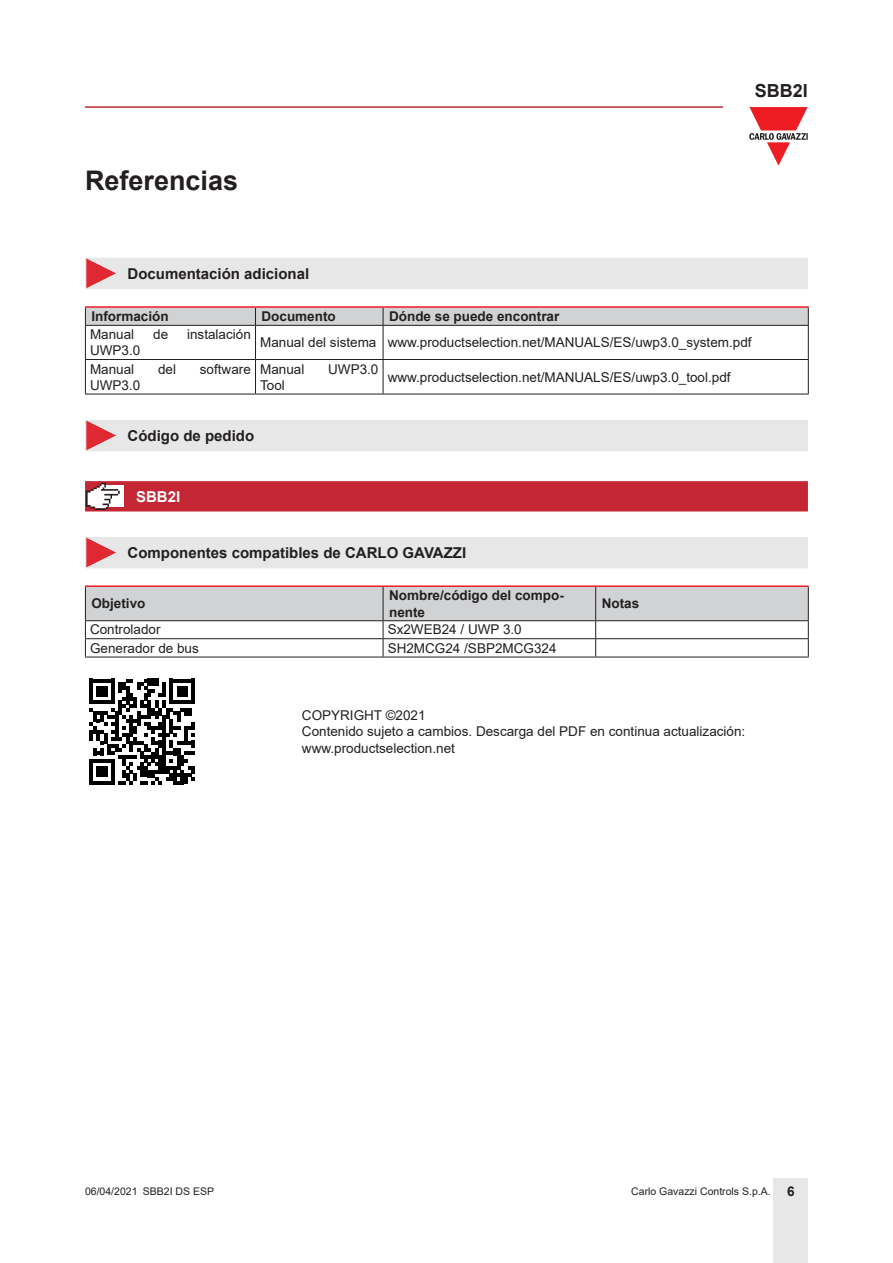
<style>
.page{position:relative;width:893px;height:1263px;background:#fff}
.page>*{position:absolute;margin:0;border:0;box-sizing:border-box;transform-origin:0 0}
.Titolo01{font:700 27px "Arial";color:#231f20}
.t1{font:700 18px "Arial";color:#231f20}
.Titolo03{font:700 15px "Arial";color:#231f20}
.Titolo04{font:700 15px "Arial";color:#fff}
.TestoTabellaSx{font:13.5px "Arial";color:#231f20}
.TitoloTabellaSx{font:700 13.5px/16.2px "Arial";color:#231f20}
.t2{font:10.5px "Arial";color:#231f20}
.s1{font-weight:700;font-size:13.5px}
</style>
<div class="page">
<hr style="left:85px;top:106px;width:638px;height:2px;background:#c42633">
<div style="left:774px;top:1178px;width:34px;height:85px;background:#e7e7e8"></div>
<svg style="left:749px;top:107px;width:59px;height:59px"></svg>
<div style="left:85px;top:258px;width:723px;height:31px;background:#e7e7e8"></div>
<hr style="left:85px;top:306px;width:170px;height:2px;background:#ee1d23">
<hr style="left:255px;top:306px;width:128px;height:2px;background:#ee1d23">
<hr style="left:383px;top:306px;width:426px;height:2px;background:#ee1d23">
<svg style="left:85px;top:307px;width:724px;height:18px;background:#cfc7ca"></svg>
<hr style="left:85px;top:325px;width:170px;height:1px;background:#231f20">
<hr style="left:85px;top:326px;width:1px;height:33px;background:#231f20">
<hr style="left:255px;top:325px;width:128px;height:1px;background:#231f20">
<hr style="left:255px;top:326px;width:1px;height:33px;background:#231f20">
<hr style="left:383px;top:325px;width:426px;height:1px;background:#231f20">
<hr style="left:383px;top:326px;width:1px;height:33px;background:#231f20">
<hr style="left:808px;top:326px;width:1px;height:33px;background:#231f20">
<hr style="left:85px;top:359px;width:170px;height:1px;background:#231f20">
<hr style="left:85px;top:360px;width:1px;height:34px;background:#231f20">
<hr style="left:255px;top:359px;width:128px;height:1px;background:#231f20">
<hr style="left:255px;top:360px;width:1px;height:34px;background:#231f20">
<hr style="left:383px;top:359px;width:426px;height:1px;background:#231f20">
<hr style="left:383px;top:360px;width:1px;height:34px;background:#231f20">
<hr style="left:808px;top:360px;width:1px;height:34px;background:#231f20">
<hr style="left:85px;top:394px;width:170px;height:1px;background:#231f20">
<hr style="left:255px;top:394px;width:128px;height:1px;background:#231f20">
<hr style="left:383px;top:394px;width:426px;height:1px;background:#231f20">
<div style="left:85px;top:420px;width:723px;height:31px;background:#e7e7e8"></div>
<svg style="left:85px;top:481px;width:723px;height:30px;background:#c42d39"></svg>
<div style="left:85px;top:537px;width:723px;height:31px;background:#e7e7e8"></div>
<hr style="left:85px;top:585px;width:298px;height:2px;background:#ee1d23">
<hr style="left:383px;top:585px;width:213px;height:2px;background:#ee1d23">
<hr style="left:596px;top:585px;width:213px;height:2px;background:#ee1d23">
<svg style="left:85px;top:586px;width:724px;height:71px"></svg>
<hr style="left:85px;top:657px;width:298px;height:1px;background:#231f20">
<hr style="left:383px;top:657px;width:213px;height:1px;background:#231f20">
<hr style="left:596px;top:657px;width:213px;height:1px;background:#231f20">
<svg style="left:89px;top:679px;width:106px;height:105px"></svg>
<p class="Titolo01" style="left:85px;top:161px;width:155px">Referencias</p>
<h2 class="t1" style="left:755px;top:78px;width:55px">SBB2I</h2>
<p class="Titolo03" style="left:128px;top:263px;width:183px">Documentación adicional</p>
<p class="TitoloTabellaSx" style="left:91px;top:308px;width:79px">Información</p>
<p class="TitoloTabellaSx" style="left:261px;top:308px;width:76px">Documento</p>
<p class="TitoloTabellaSx" style="left:389px;top:308px;width:172px">Dónde se puede encontrar</p>
<p class="TestoTabellaSx" style="left:90px;top:325px;width:46px">Manual</p>
<p class="TestoTabellaSx" style="left:153px;top:325px;width:17px">de</p>
<p class="TestoTabellaSx" style="left:187px;top:325px;width:65px">instalación</p>
<p class="TestoTabellaSx" style="left:90px;top:341px;width:52px">UWP3.0</p>
<p class="TestoTabellaSx" style="left:260px;top:333px;width:118px">Manual del sistema</p>
<p class="TestoTabellaSx" style="left:388px;top:333px;width:365px">www.productselection.net/MANUALS/ES/uwp3.0_system.pdf</p>
<p class="TestoTabellaSx" style="left:90px;top:359px;width:46px">Manual</p>
<p class="TestoTabellaSx" style="left:158px;top:359px;width:20px">del</p>
<p class="TestoTabellaSx" style="left:200px;top:359px;width:53px">software</p>
<p class="TestoTabellaSx" style="left:90px;top:376px;width:52px">UWP3.0</p>
<p class="TestoTabellaSx" style="left:260px;top:359px;width:46px">Manual</p>
<p class="TestoTabellaSx" style="left:328px;top:359px;width:52px">UWP3.0</p>
<p class="TestoTabellaSx" style="left:260px;top:376px;width:26px">Tool</p>
<p class="TestoTabellaSx" style="left:388px;top:368px;width:344px">www.productselection.net/MANUALS/ES/uwp3.0_tool.pdf</p>
<p class="Titolo03" style="left:128px;top:425px;width:128px">Código de pedido</p>
<p class="Titolo04" style="left:136px;top:486px;width:46px">SBB2I</p>
<p class="Titolo03" style="left:128px;top:542px;width:340px">Componentes compatibles de CARLO GAVAZZI</p>
<p class="TitoloTabellaSx" style="left:91px;top:596px;width:56px">Objetivo</p>
<p class="TitoloTabellaSx" style="left:389px;top:588px;width:176px">Nombre/código del compo&shy;nente</p>
<p class="TitoloTabellaSx" style="left:602px;top:596px;width:39px">Notas</p>
<p class="TestoTabellaSx" style="left:90px;top:620px;width:72px">Controlador</p>
<p class="TestoTabellaSx" style="left:388px;top:620px;width:136px">Sx2WEB24 / UWP 3.0</p>
<p class="TestoTabellaSx" style="left:90px;top:639px;width:110px">Generador de bus</p>
<p class="TestoTabellaSx" style="left:388px;top:639px;width:170px">SH2MCG24 /SBP2MCG324</p>
<p class="TestoTabellaSx" style="left:302px;top:706px;width:125px">COPYRIGHT ©2021</p>
<p class="TestoTabellaSx" style="left:302px;top:722px;width:445px">Contenido sujeto a cambios. Descarga del PDF en continua actualización:</p>
<p class="TestoTabellaSx" style="left:302px;top:739px;width:155px">www.productselection.net</p>
<p class="t2" style="left:85px;top:1183px;width:131px">06/04/2021 SBB2I DS ESP</p>
<p class="t2" style="left:631px;top:1183px;width:165px">Carlo Gavazzi Controls S.p.A. <span class="s1">6</span></p>
</div>
